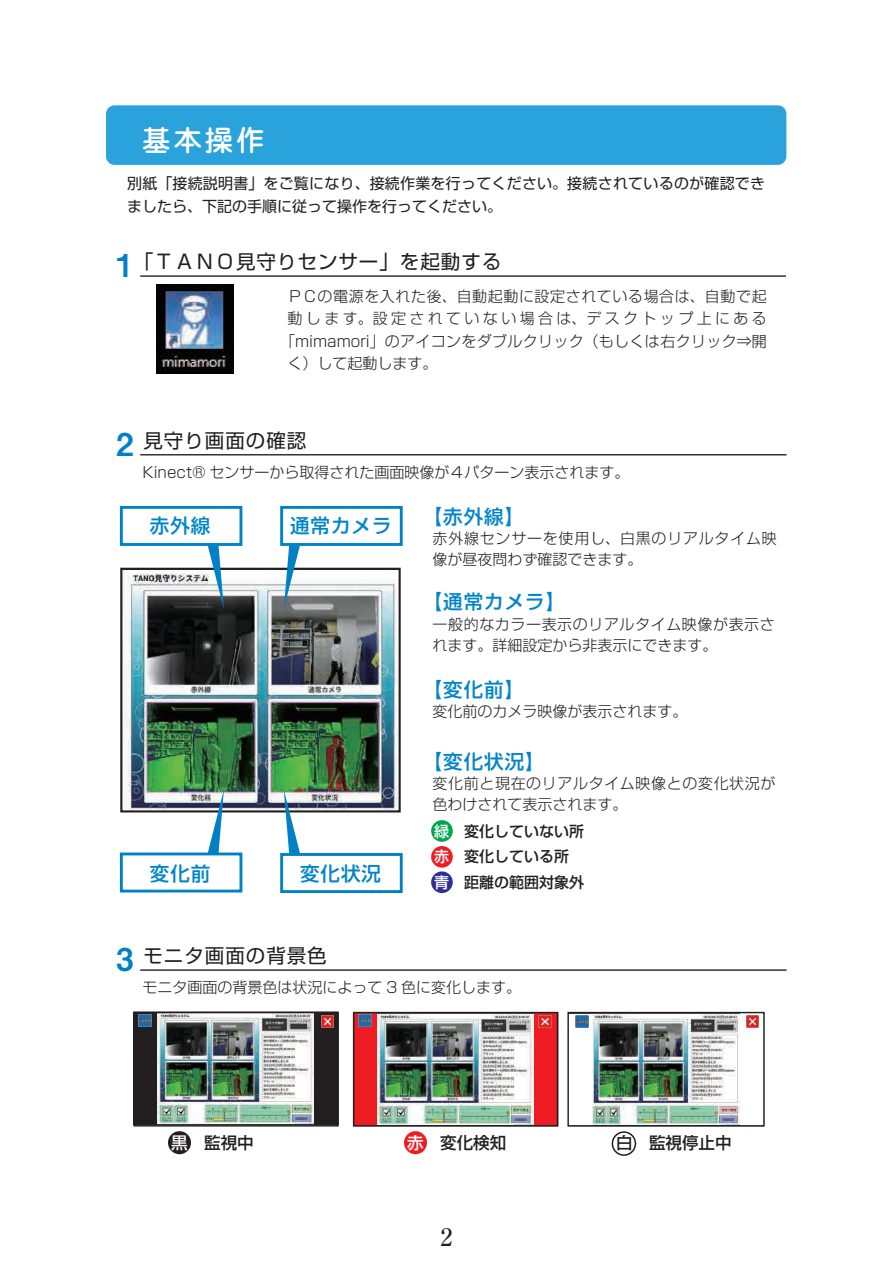
<style>
.page{position:relative;width:893px;height:1263px;background:#fff}
.page>*{position:absolute;margin:0;border:0;box-sizing:border-box;transform-origin:0 0}
.t1{font:500 28.5px "Jun 34 Pro";color:#fff}
.t2{font:500 24px "Ryumin Pro";color:#231f20}
.t3{font:19.5px "Shin Go Pro";letter-spacing:.05em;color:#231f20}
.t4{font:500 19.5px "Shin Go Pro";letter-spacing:.05em;color:#0084ca}
.t5{font:500 16.5px "Shin Go Pro";color:#231f20}
.t6{font:300 15px/21px "Shin Go Pro";letter-spacing:.025em;color:#231f20}
.t7{font:300 15px "Shin Go Pro";color:#231f20}
.t8{font:15px/22.5px "Shin Go Pro";letter-spacing:.015em;color:#231f20}
.t9{font:300 15px/21px "Shin Go Pro";letter-spacing:.05em;color:#231f20}
.t10{font:500 15px/25.5px "Shin Go Pro";color:#231f20}
.t11{font:300 15px "Shin Go Pro";letter-spacing:.225em;color:#231f20}
.s1{font-family:"Midashi Go Pro MB31";font-size:31.5px;color:#0081c6}
.s2{color:#fff}
</style>
<div class="page">
<img style="left:592px;top:1015px;width:148px;height:109px">
<div style="left:431px;top:820px;width:22px;height:22px;background:#00a54f;border-radius:50%"></div>
<div style="left:431px;top:846px;width:22px;height:22px;background:#ee1d23;border-radius:50%"></div>
<div style="left:431px;top:871px;width:22px;height:22px;background:#2e3092;border-radius:50%"></div>
<img style="left:156px;top:285px;width:77px;height:88px">
<div style="left:106px;top:105px;width:680px;height:60px;background:#2aa2db;border-radius:9px"></div>
<hr style="left:140px;top:275px;width:646px;height:2px;background:#231f20">
<hr style="left:140px;top:454px;width:646px;height:1px;background:#231f20">
<hr style="left:140px;top:969px;width:646px;height:2px;background:#231f20">
<div style="left:168px;top:1131px;width:23px;height:23px;background:#231f20;border-radius:50%"></div>
<div style="left:404px;top:1131px;width:23px;height:23px;background:#ee1d23;border-radius:50%"></div>
<div style="left:612px;top:1131px;width:24px;height:25px;border:2px solid #231f20;border-radius:50%"></div>
<img style="left:123px;top:571px;width:275px;height:238px">
<div style="left:120px;top:568px;width:281px;height:244px;border:2px solid #231f20"></div>
<img style="left:157px;top:1014px;width:158px;height:109px">
<div style="left:120px;top:506px;width:122px;height:40px;background:#fff;border:3px solid #0081c6"></div>
<div style="left:133px;top:1012px;width:24px;height:112px;background:#231f20"></div>
<div style="left:315px;top:1012px;width:23px;height:112px;background:#231f20"></div>
<img style="left:377px;top:1015px;width:157px;height:109px">
<div style="left:354px;top:1013px;width:23px;height:113px;background:#ee1d23"></div>
<div style="left:534px;top:1013px;width:24px;height:113px;background:#ee1d23"></div>
<svg style="left:321px;top:1015px;width:13px;height:13px"></svg>
<svg style="left:139px;top:1014px;width:12px;height:13px"></svg>
<svg style="left:539px;top:1015px;width:12px;height:13px"></svg>
<svg style="left:359px;top:1014px;width:12px;height:13px"></svg>
<svg style="left:746px;top:1015px;width:13px;height:13px"></svg>
<svg style="left:576px;top:1015px;width:12px;height:13px"></svg>
<div style="left:353px;top:1012px;width:205px;height:114px;border:1px solid #231f20"></div>
<div style="left:133px;top:1012px;width:206px;height:114px;border:1px solid #231f20"></div>
<svg style="left:208px;top:545px;width:16px;height:64px"></svg>
<div style="left:280px;top:506px;width:123px;height:40px;background:#fff;border:3px solid #0081c6"></div>
<svg style="left:284px;top:545px;width:16px;height:64px"></svg>
<div style="left:120px;top:852px;width:122px;height:40px;background:#fff;border:3px solid #0081c6"></div>
<svg style="left:208px;top:789px;width:16px;height:64px"></svg>
<div style="left:280px;top:853px;width:123px;height:40px;background:#fff;border:3px solid #0081c6"></div>
<svg style="left:284px;top:789px;width:16px;height:64px"></svg>
<img style="left:718px;top:1105px;width:20px;height:9px">
<div style="left:567px;top:1012px;width:198px;height:114px;border:1px solid #231f20"></div>
<h1 class="t1" style="left:142px;top:118px;width:124px">基本操作</h1>
<p class="t8" style="left:127px;top:171px;width:639px">別紙「接続説明書」をご覧になり、接続作業を行ってください。接続されているのが確認できましたら、下記の手順に従って操作を行ってください。</p>
<h3 class="t3" style="left:116px;top:246px;width:387px"><span class="s1">1</span>「ＴＡＮＯ見守りセンサー」を起動する</h3>
<p class="t6" style="left:288px;top:284px;width:481px">ＰＣの電源を入れた後、自動起動に設定されている場合は、自動で起</p>
<p class="t11" style="left:288px;top:306px;width:481px">動します。設定されていない場合は、デスクトップ上にある</p>
<p class="t6" style="left:280px;top:329px;width:488px">「mimamori」のアイコンをダブルクリック（もしくは右クリック⇒開</p>
<p class="t7" style="left:288px;top:351px;width:151px">く）して起動します。</p>
<h3 class="t3" style="left:116px;top:425px;width:192px"><span class="s1">2</span> 見守り画面の確認</h3>
<p class="t7" style="left:142px;top:460px;width:489px">Kinect® センサーから取得された画面映像が４パターン表示されます。</p>
<h3 class="t4" style="left:150px;top:510px;width:62px">赤外線</h3>
<h3 class="t4" style="left:290px;top:510px;width:103px">通常カメラ</h3>
<h3 class="t4" style="left:150px;top:858px;width:62px">変化前</h3>
<h3 class="t4" style="left:300px;top:858px;width:82px">変化状況</h3>
<h3 class="t3" style="left:116px;top:940px;width:212px"><span class="s1">3</span> モニタ画面の背景色</h3>
<h3 class="t4" style="left:423px;top:501px;width:103px">【赤外線】</h3>
<p class="t9" style="left:433px;top:526px;width:346px">赤外線センサーを使用し、白黒のリアルタイム映像が昼夜問わず確認できます。</p>
<h3 class="t4" style="left:423px;top:586px;width:144px">【通常カメラ】</h3>
<p class="t6" style="left:433px;top:611px;width:344px">一般的なカラー表示のリアルタイム映像が表示されます。詳細設定から非表示にできます。</p>
<h3 class="t4" style="left:423px;top:674px;width:103px">【変化前】</h3>
<p class="t7" style="left:433px;top:699px;width:256px">変化前のカメラ映像が表示されます。</p>
<h3 class="t4" style="left:423px;top:746px;width:123px">【変化状況】</h3>
<p class="t6" style="left:433px;top:771px;width:344px">変化前と現在のリアルタイム映像との変化状況が色わけされて表示されます。</p>
<p class="t10" style="left:434px;top:816px;width:151px"><span class="s2">緑</span>　変化していない所<span class="s2">赤</span>　変化している所<span class="s2">青</span>　距離の範囲対象外</p>
<p class="t7" style="left:142px;top:975px;width:380px">モニタ画面の背景色は状況によって 3 色に変化します。</p>
<p class="t5" style="left:171px;top:1129px;width:84px"><span class="s2">黒</span>　監視中</p>
<p class="t5" style="left:407px;top:1129px;width:100px"><span class="s2">赤</span>　変化検知</p>
<p class="t5" style="left:616px;top:1129px;width:117px">白 監視停止中</p>
<h2 class="t2" style="left:441px;top:1218px;width:13px">2</h2>
</div>
